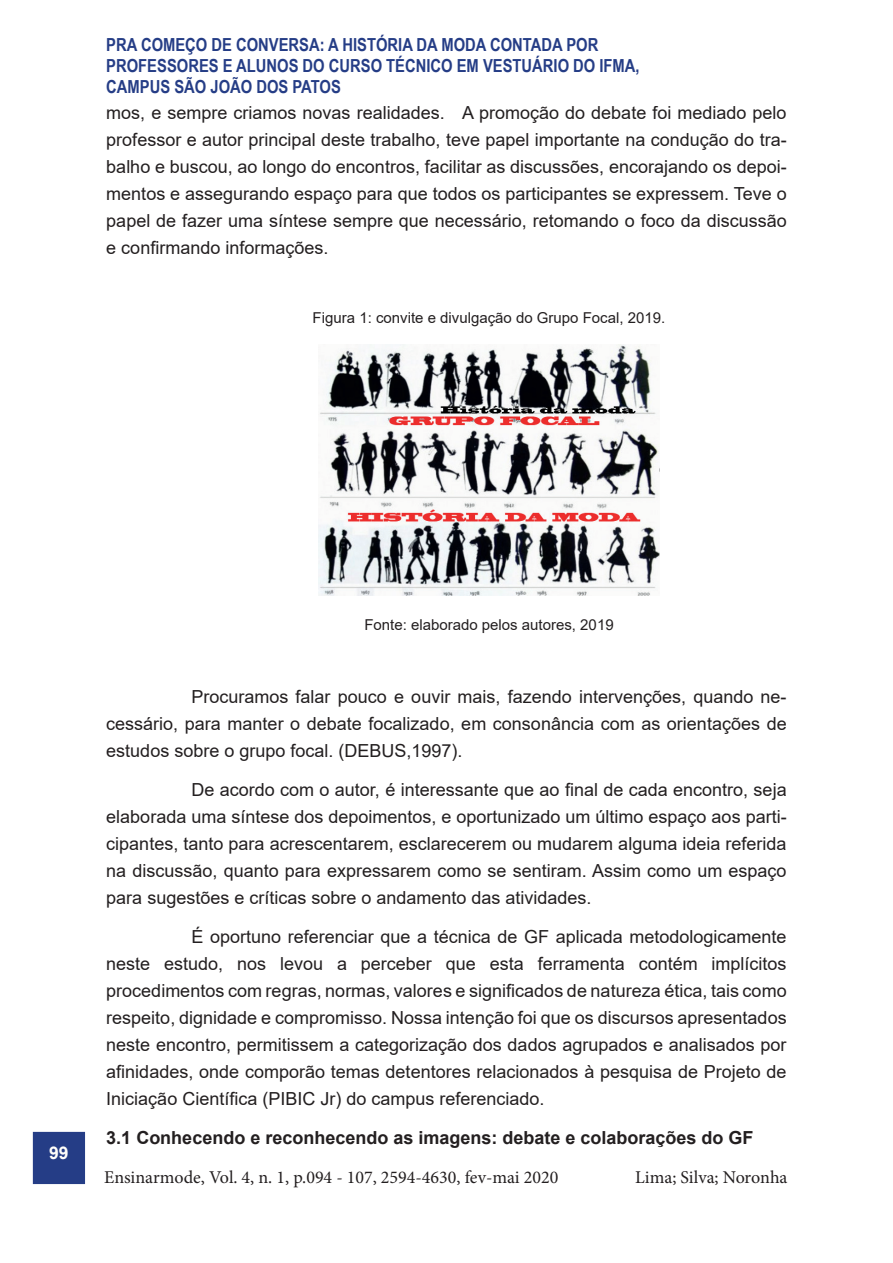
<style>
.page{position:relative;width:893px;height:1263px;background:#fff}
.page>*{position:absolute;margin:0;border:0;box-sizing:border-box;transform-origin:0 0}
.t1{font:18px/27px "Arial";color:#231f20;text-align:justify}
.t2{font:700 18px/21px "Arial Narrow";color:#253d86}
.t3{font:18px "Minion Pro";color:#231f20}
.t4{font:700 18px "Arial";color:#231f20}
.t5{font:700 17.55px "Arial";color:#fffefa}
.t6{font:15px "Arial";color:#231f20}
</style>
<div class="page">
<div style="left:33px;top:1132px;width:52px;height:52px;background:#253d86"></div>
<img style="left:319px;top:344px;width:340px;height:251px">
<p class="t2" style="left:106px;top:33px;width:535px">PRA COMEÇO DE CONVERSA: A HISTÓRIA DA MODA CONTADA POR<br>PROFESSORES E ALUNOS DO CURSO TÉCNICO EM VESTUÁRIO DO IFMA,<br>CAMPUS SÃO JOÃO DOS PATOS</p>
<p class="t1" style="left:106px;top:99px;width:682px">mos, e sempre criamos novas realidades. A promoção do debate foi mediado pelo professor e autor principal deste trabalho, teve papel importante na condução do tra&shy;balho e buscou, ao longo do encontros, facilitar as discussões, encorajando os depoi&shy;mentos e assegurando espaço para que todos os participantes se expressem. Teve o papel de fazer uma síntese sempre que necessário, retomando o foco da discussão e confirmando informações.</p>
<p class="t6" style="left:313px;top:308px;width:354px">Figura 1: convite e divulgação do Grupo Focal, 2019.</p>
<p class="t5" style="left:49px;top:1140px;width:21px">99</p>
<p class="t6" style="left:364px;top:614px;width:251px">Fonte: elaborado pelos autores, 2019</p>
<p class="t1" style="left:106px;top:683px;width:682px;text-indent:85px">Procuramos falar pouco e ouvir mais, fazendo intervenções, quando ne&shy;cessário, para manter o debate focalizado, em consonância com as orientações de estudos sobre o grupo focal. (DEBUS,1997).</p>
<p class="t1" style="left:106px;top:776px;width:682px;text-indent:85px">De acordo com o autor, é interessante que ao final de cada encontro, seja elaborada uma síntese dos depoimentos, e oportunizado um último espaço aos parti&shy;cipantes, tanto para acrescentarem, esclarecerem ou mudarem alguma ideia referida na discussão, quanto para expressarem como se sentiram. Assim como um espaço para sugestões e críticas sobre o andamento das atividades.</p>
<p class="t1" style="left:106px;top:923px;width:682px;text-indent:85px">É oportuno referenciar que a técnica de GF aplicada metodologicamente neste estudo, nos levou a perceber que esta ferramenta contém implícitos procedimentos com regras, normas, valores e significados de natureza ética, tais como respeito, dignidade e compromisso. Nossa intenção foi que os discursos apresentados neste encontro, permitissem a categorização dos dados agrupados e analisados por afinidades, onde comporão temas detentores relacionados à pesquisa de Projeto de Iniciação Científica (PIBIC Jr) do campus referenciado.</p>
<p class="t4" style="left:106px;top:1125px;width:649px">3.1 Conhecendo e reconhecendo as imagens: debate e colaborações do GF</p>
<p class="t3" style="left:104px;top:1165px;width:456px">Ensinarmode, Vol. 4, n. 1, p.094 - 107, 2594-4630, fev-mai 2020</p>
<p class="t3" style="left:635px;top:1165px;width:154px">Lima; Silva; Noronha</p>
</div>
